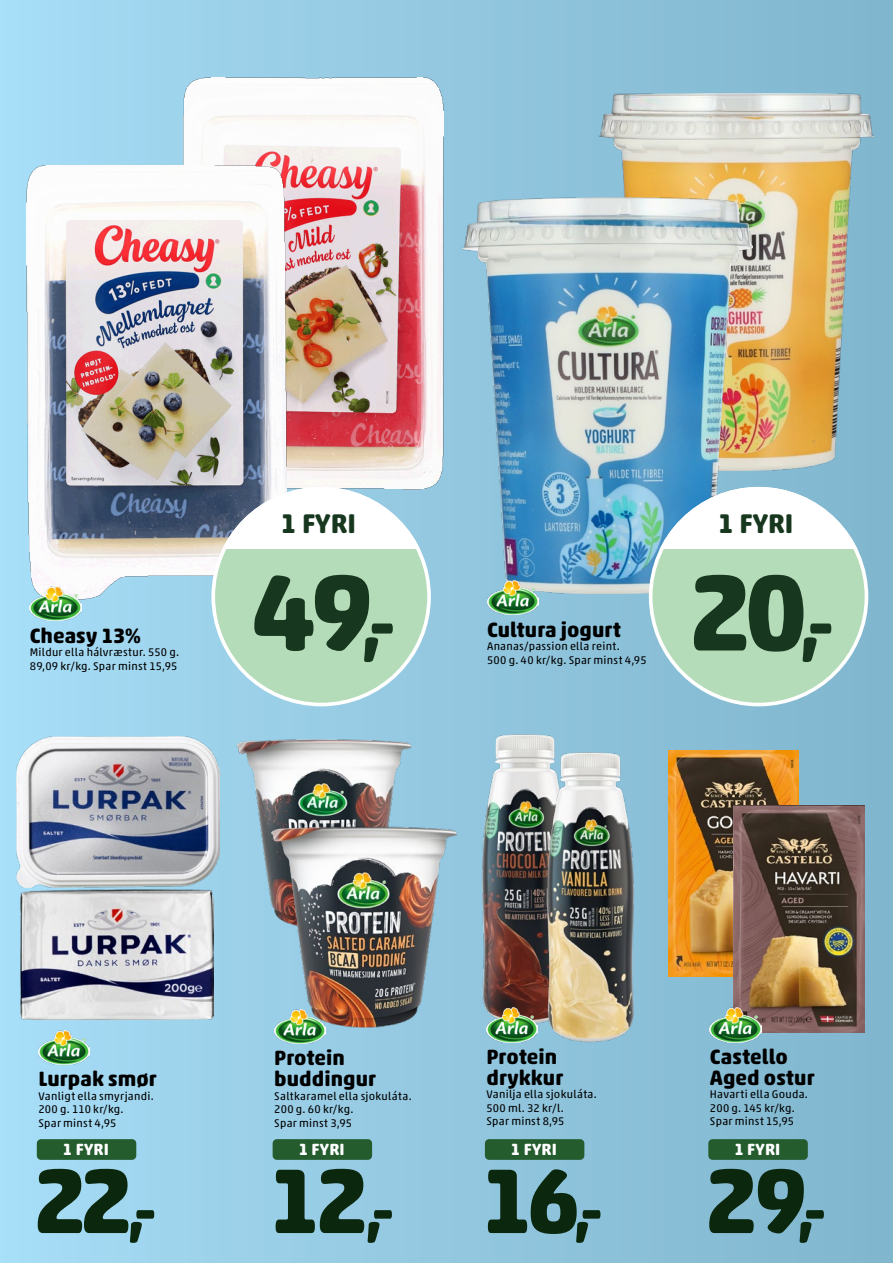
<style>
.page{position:relative;width:893px;height:1263px;background:#fff}
.page>*{position:absolute;margin:0;border:0;box-sizing:border-box;transform-origin:0 0}
.t1{font:700 109.8px "Akko Rounded Std";color:#17371e}
.t2{font:700 93px "Akko Rounded Std";letter-spacing:-.08em;color:#0b270e}
.t3{font:700 27.45px "Akko Rounded Std";color:#17371e}
.t4{font:700 21px/21px "Akko Rounded Std";letter-spacing:.005em;color:#000}
.t5{font:700 16.5px "Akko Rounded Std";letter-spacing:.01em;color:#fff}
.t6{font:11.25px/13.5px "Akko Rounded Std";letter-spacing:.02em;color:#000}
.s1{font-size:73.2px}
.s2{font-size:62.1px}
</style>
<div class="page">
<div style="left:1px;top:0;width:892px;height:1263px;background:linear-gradient(to right,#a7dcf5,#80b5cc)"></div>
<img style="left:38px;top:1030px;width:52px;height:34px">
<div style="left:37px;top:1139px;width:99px;height:21px;background:#245c2e;border-radius:4px"></div>
<img style="left:274px;top:1027px;width:51px;height:16px">
<div style="left:273px;top:1139px;width:99px;height:21px;background:#245c2e;border-radius:4px"></div>
<img style="left:183px;top:78px;width:260px;height:434px">
<img style="left:26px;top:166px;width:260px;height:434px">
<img style="left:30px;top:586px;width:51px;height:35px">
<div style="left:213px;top:489px;width:216px;height:215px;background:#b5dcb9;border-radius:50%"></div>
<svg style="left:211px;top:487px;width:220px;height:62px;background:#d1dce3"></svg>
<img style="left:21px;top:889px;width:193px;height:130px">
<img style="left:16px;top:737px;width:203px;height:151px">
<img style="left:598px;top:94px;width:275px;height:376px">
<img style="left:462px;top:198px;width:291px;height:396px">
<img style="left:487px;top:580px;width:51px;height:35px">
<img style="left:229px;top:740px;width:189px;height:188px">
<img style="left:264px;top:826px;width:201px;height:201px">
<img style="left:480px;top:727px;width:90px;height:303px">
<img style="left:546px;top:745px;width:90px;height:303px">
<img style="left:486px;top:1008px;width:52px;height:34px">
<div style="left:485px;top:1139px;width:99px;height:21px;background:#245c2e;border-radius:4px"></div>
<img style="left:668px;top:750px;width:131px;height:227px">
<img style="left:733px;top:805px;width:131px;height:227px">
<img style="left:710px;top:1008px;width:51px;height:34px">
<div style="left:708px;top:1139px;width:100px;height:21px;background:#245c2e;border-radius:4px"></div>
<div style="left:651px;top:489px;width:215px;height:215px;background:#b5dcb9;border-radius:50%"></div>
<svg style="left:649px;top:487px;width:219px;height:62px;background:#cbe2eb"></svg>
<h3 class="t4" style="left:30px;top:624px;width:113px">Cheasy 13%</h3>
<p class="t6" style="left:30px;top:645px;width:151px">Mildur ella hálvræstur. 550 g.<br>89,09 kr/kg. Spar minst 15,95</p>
<h3 class="t3" style="left:281px;top:507px;width:77px">1 FYRI</h3>
<h1 class="t1" style="left:251px;top:545px;width:146px">49<span class="s1">,-</span></h1>
<h3 class="t4" style="left:487px;top:618px;width:135px">Cultura jogurt</h3>
<p class="t6" style="left:487px;top:639px;width:161px">Ananas/passion ella reint.<br>500 g. 40 kr/kg. Spar minst 4,95</p>
<h3 class="t3" style="left:718px;top:507px;width:77px">1 FYRI</h3>
<h1 class="t1" style="left:688px;top:545px;width:148px">20<span class="s1">,-</span></h1>
<h3 class="t4" style="left:38px;top:1068px;width:120px">Lurpak smør</h3>
<p class="t6" style="left:38px;top:1089px;width:117px">Vanligt ella smyrjandi.<br>200 g. 110 kr/kg.<br>Spar minst 4,95</p>
<h2 class="t2" style="left:32px;top:1144px;width:126px">22<span class="s2">,-</span></h2>
<h3 class="t5" style="left:63px;top:1139px;width:47px">1 FYRI</h3>
<h3 class="t4" style="left:274px;top:1047px;width:103px">Protein buddingur</h3>
<p class="t6" style="left:274px;top:1089px;width:139px">Saltkaramel ella sjokuláta.<br>200 g. 60 kr/kg.<br>Spar minst 3,95</p>
<h2 class="t2" style="left:268px;top:1144px;width:128px">12<span class="s2">,-</span></h2>
<h3 class="t5" style="left:299px;top:1139px;width:47px">1 FYRI</h3>
<h3 class="t4" style="left:486px;top:1046px;width:78px">Protein drykkur</h3>
<p class="t6" style="left:486px;top:1088px;width:112px">Vanilja ella sjokuláta.<br>500 ml. 32 kr/l.<br>Spar minst 8,95</p>
<h3 class="t5" style="left:511px;top:1139px;width:47px">1 FYRI</h3>
<h2 class="t2" style="left:480px;top:1144px;width:124px">16<span class="s2">,-</span></h2>
<h3 class="t4" style="left:710px;top:1046px;width:106px">Castello<br>Aged ostur</h3>
<p class="t6" style="left:710px;top:1088px;width:99px">Havarti ella Gouda.<br>200 g. 145 kr/kg.<br>Spar minst 15,95</p>
<h3 class="t5" style="left:734px;top:1139px;width:47px">1 FYRI</h3>
<h2 class="t2" style="left:704px;top:1144px;width:124px">29<span class="s2">,-</span></h2>
</div>
